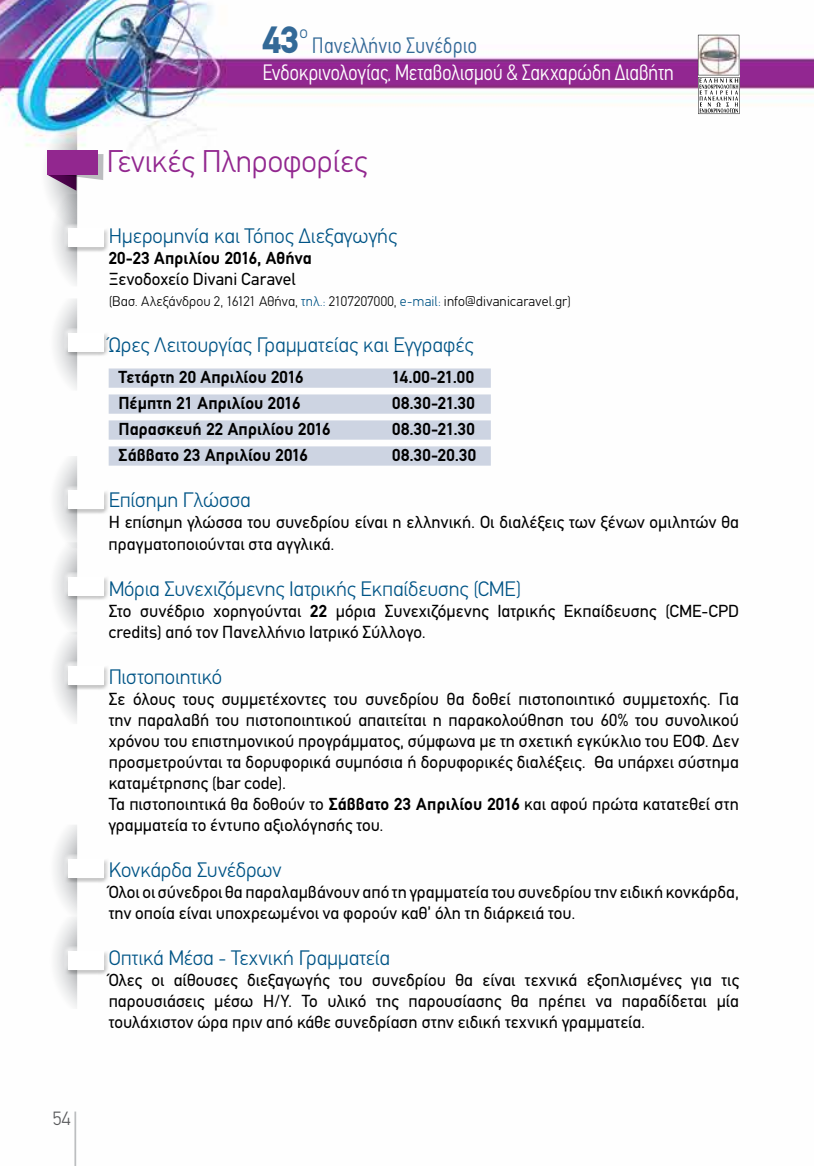
<style>
.page{position:relative;width:814px;height:1166px;background:#fff}
.page>*{position:absolute;margin:0;border:0;box-sizing:border-box;transform-origin:0 0}
.t1{font:900 38.15px "PF Din Text";color:#336997}
.t2{font:300 31.5px "PF Din Text";color:#92278f}
.t3{font:300 condensed 22.4px "PF Din Text";letter-spacing:-.02em;color:#fff}
.t4{font:300 condensed 22.4px "PF Din Text";color:#336997}
.t5{font:300 21px "PF Din Text";color:#005486}
.t6{font:300 19.25px "PF Din Text";color:#58595b}
.t7{font:17.5px/21px "PF Din Text";letter-spacing:.005em;color:#000}
.t8{font:700 17.5px "PF Din Text";letter-spacing:.01em;color:#000}
.t9{font:300 14px "PF Din Text";letter-spacing:.015em;color:#000}
.s1{color:#005486}
.s2{font-weight:700}
</style>
<div class="page">
<img style="left:0;top:0;width:814px;height:1166px">
<hr style="left:74px;top:1111px;width:2px;height:55px;background:#bcbec0">
<svg style="left:698px;top:35px;width:41px;height:79px"></svg>
<div style="left:64px;top:572px;width:44px;height:26px;background:#fff"></div>
<div style="left:64px;top:574px;width:45px;height:27px;background:#000;opacity:.21"></div>
<div style="left:68px;top:577px;width:35px;height:18px;background:#fff"></div>
<div style="left:64px;top:661px;width:44px;height:27px;background:#fff"></div>
<div style="left:64px;top:663px;width:45px;height:27px;background:#000;opacity:.21"></div>
<div style="left:68px;top:666px;width:35px;height:19px;background:#fff"></div>
<div style="left:64px;top:854px;width:44px;height:26px;background:#fff"></div>
<div style="left:64px;top:856px;width:45px;height:27px;background:#000;opacity:.21"></div>
<div style="left:68px;top:859px;width:35px;height:18px;background:#fff"></div>
<svg style="left:49px;top:824px;width:28px;height:185px"></svg>
<div style="left:64px;top:946px;width:44px;height:26px;background:#fff;opacity:.75"></div>
<div style="left:64px;top:948px;width:45px;height:27px;background:#000;opacity:.21"></div>
<div style="left:68px;top:951px;width:35px;height:18px;background:#fff"></div>
<svg style="left:49px;top:456px;width:28px;height:268px"></svg>
<div style="left:64px;top:485px;width:44px;height:27px;background:#fff;opacity:.75"></div>
<div style="left:64px;top:487px;width:45px;height:27px;background:#000;opacity:.21"></div>
<div style="left:68px;top:490px;width:35px;height:19px;background:#fff"></div>
<div style="left:109px;top:368px;width:382px;height:20px;background:#cdd4e2"></div>
<div style="left:109px;top:394px;width:382px;height:20px;background:#cdd4e2"></div>
<div style="left:109px;top:420px;width:382px;height:20px;background:#cdd4e2"></div>
<div style="left:109px;top:446px;width:382px;height:20px;background:#cdd4e2"></div>
<svg style="left:40px;top:114px;width:63px;height:172px"></svg>
<div style="left:64px;top:224px;width:44px;height:26px;background:#fff;opacity:.75"></div>
<div style="left:64px;top:226px;width:45px;height:27px;background:#000;opacity:.21"></div>
<div style="left:68px;top:229px;width:35px;height:18px;background:#fff"></div>
<svg style="left:49px;top:298px;width:28px;height:93px"></svg>
<div style="left:64px;top:328px;width:44px;height:26px;background:#fff;opacity:.75"></div>
<div style="left:64px;top:330px;width:45px;height:27px;background:#000;opacity:.21"></div>
<div style="left:68px;top:333px;width:35px;height:18px;background:#fff"></div>
<p class="t6" style="left:53px;top:1107px;width:19px">54</p>
<h1 class="t1" style="left:262px;top:17px;width:47px">43<sup>ο</sup></h1>
<p class="t4" style="left:312px;top:32px;width:167px">Πανελλήνιο Συνέδριο</p>
<p class="t3" style="left:262px;top:59px;width:413px">Ενδοκρινολογίας, Μεταβολισμού &amp; Σακχαρώδη Διαβήτη</p>
<h2 class="t2" style="left:107px;top:143px;width:262px">Γενικές Πληροφορίες</h2>
<p class="t5" style="left:109px;top:224px;width:290px">Ημερομηνία και Τόπος Διεξαγωγής</p>
<p class="t8" style="left:109px;top:248px;width:204px">20-23 Απριλίου 2016, Αθήνα</p>
<p class="t7" style="left:109px;top:269px;width:188px">Ξενοδοχείο Divani Caravel</p>
<p class="t9" style="left:109px;top:293px;width:463px">(Βασ. Αλεξάνδρου 2, 16121 Αθήνα, <span class="s1">τηλ.:</span> 2107207000, <span class="s1">e-mail:</span> info@divanicaravel.gr)</p>
<p class="t5" style="left:109px;top:333px;width:366px">Ώρες Λειτουργίας Γραμματείας και Εγγραφές</p>
<p class="t8" style="left:119px;top:367px;width:186px">Τετάρτη 20 Απριλίου 2016</p>
<p class="t8" style="left:392px;top:367px;width:83px">14.00-21.00</p>
<p class="t8" style="left:119px;top:393px;width:183px">Πέμπτη 21 Απριλίου 2016</p>
<p class="t8" style="left:392px;top:393px;width:84px">08.30-21.30</p>
<p class="t8" style="left:119px;top:419px;width:213px">Παρασκευή 22 Απριλίου 2016</p>
<p class="t8" style="left:392px;top:419px;width:84px">08.30-21.30</p>
<p class="t8" style="left:119px;top:445px;width:191px">Σάββατο 23 Απριλίου 2016</p>
<p class="t8" style="left:392px;top:445px;width:85px">08.30-20.30</p>
<p class="t5" style="left:109px;top:488px;width:143px">Επίσηµη Γλώσσα</p>
<p class="t7" style="left:109px;top:512px;width:632px">Η επίσηµη γλώσσα του συνεδρίου είναι η ελληνική. Οι διαλέξεις των ξένων οµιλητών θα πραγµατοποιούνται στα αγγλικά.</p>
<p class="t5" style="left:109px;top:576px;width:414px">Μόρια Συνεχιζόµενης Ιατρικής Εκπαίδευσης (CME)</p>
<p class="t7" style="left:109px;top:600px;width:631px">Στο συνέδριο χορηγούνται <span class="s2">22</span> µόρια Συνεχιζόµενης Ιατρικής Εκπαίδευσης (CME-CPD credits) από τον Πανελλήνιο Ιατρικό Σύλλογο.</p>
<p class="t5" style="left:109px;top:664px;width:115px">Πιστοποιητικό</p>
<p class="t7" style="left:109px;top:688px;width:632px">Σε όλους τους συµµετέχοντες του συνεδρίου θα δοθεί πιστοποιητικό συµµετοχής. Για την παραλαβή του πιστοποιητικού απαιτείται η παρακολούθηση του 60% του συνολικού χρόνου του επιστηµονικού προγράµµατος, σύµφωνα µε τη σχετική εγκύκλιο του ΕΟΦ. Δεν προσμετρούνται τα δορυφορικά συμπόσια ή δορυφορικές διαλέξεις. Θα υπάρχει σύστηµα καταµέτρησης (bar code).<br>Τα πιστοποιητικά θα δοθούν το <span class="s2">Σάββατο 23 Απριλίου 2016</span> και αφού πρώτα κατατεθεί στη γραµµατεία το έντυπο αξιολόγησής του.</p>
<p class="t5" style="left:109px;top:857px;width:174px">Κονκάρδα Συνέδρων</p>
<p class="t7" style="left:109px;top:882px;width:631px">Όλοι οι σύνεδροι θα παραλαµβάνουν από τη γραµµατεία του συνεδρίου την ειδική κονκάρδα, την οποία είναι υποχρεωµένοι να φορούν καθ’ όλη τη διάρκειά του.</p>
<p class="t5" style="left:109px;top:946px;width:283px">Οπτικά Μέσα - Τεχνική Γραμματεία</p>
<p class="t7" style="left:109px;top:970px;width:632px;text-align:justify">Όλες οι αίθουσες διεξαγωγής του συνεδρίου θα είναι τεχνικά εξοπλισµένες για τις παρουσιάσεις µέσω H/Y. Το υλικό της παρουσίασης θα πρέπει να παραδίδεται µία τουλάχιστον ώρα πριν από κάθε συνεδρίαση στην ειδική τεχνική γραµµατεία.</p>
</div>
